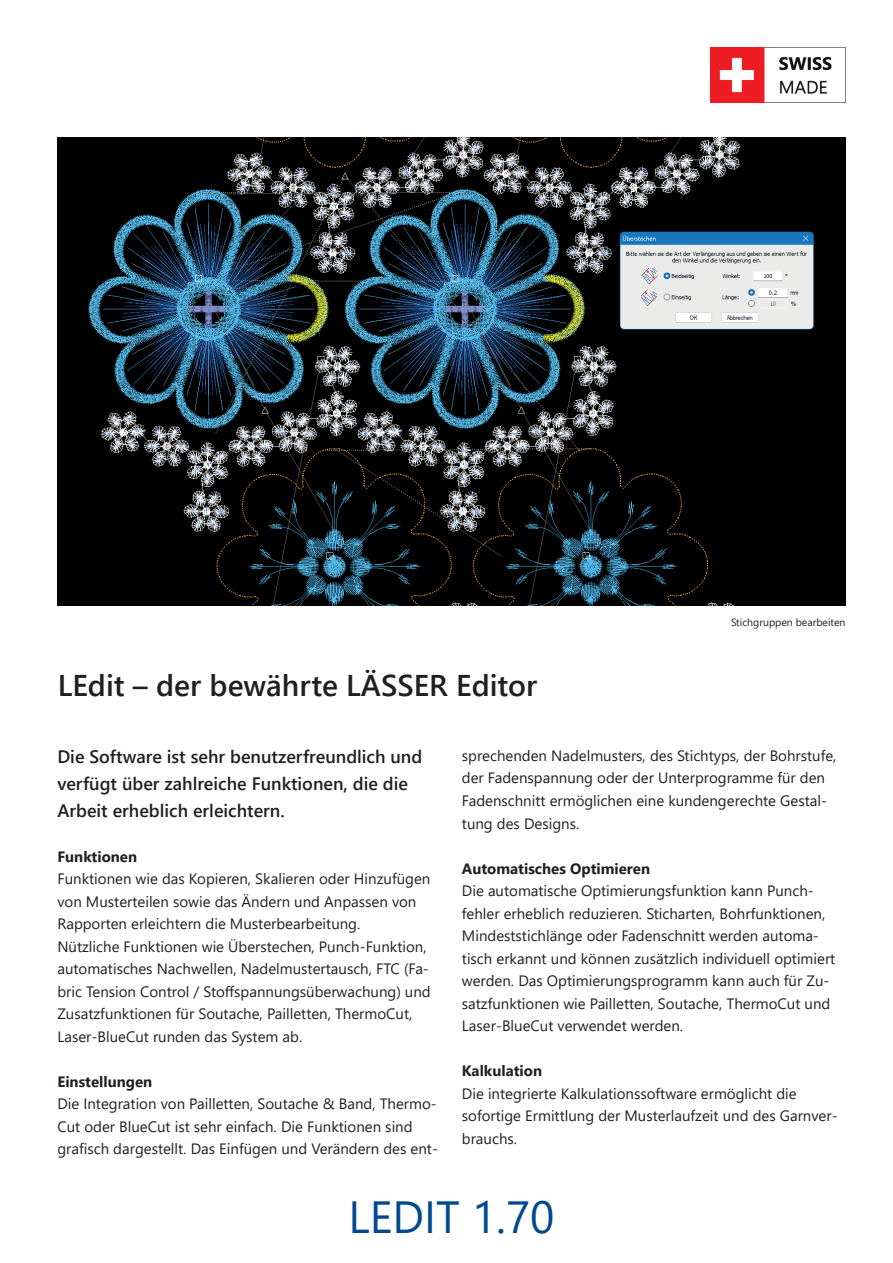
<style>
.page{position:relative;width:893px;height:1263px;background:#fff}
.page>*{position:absolute;margin:0;border:0;box-sizing:border-box;transform-origin:0 0}
.t1{font:45px "Segoe UI";color:#01498e}
.t2{font:600 30px "Segoe UI";color:#231f20}
.t3{font:600 18px/27px "Segoe UI";color:#231f20}
.t4{font:15px/22.5px "Segoe UI";color:#231f20}
.t5{font:700 15px "Segoe UI";color:#231f20}
.t6{font:10.5px "Segoe UI";color:#231f20}
</style>
<div class="page">
<img style="left:710px;top:48px;width:122px;height:54px">
<img style="left:58px;top:137px;width:787px;height:469px">
<h2 class="t2" style="left:58px;top:657px;width:481px">LEdit – der bewährte LÄSSER Editor</h2>
<p class="t6" style="left:731px;top:613px;width:116px">Stichgruppen bearbeiten</p>
<p class="t3" style="left:57px;top:741px;width:366px">Die Software ist sehr benutzerfreundlich und verfügt über zahlreiche Funktionen, die die<br>Arbeit erheblich erleichtern.</p>
<p class="t5" style="left:57px;top:842px;width:81px">Funktionen</p>
<p class="t4" style="left:57px;top:866px;width:375px">Funktionen wie das Kopieren, Skalieren oder Hinzufügen von Musterteilen sowie das Ändern und Anpassen von Rapporten erleichtern die Musterbearbeitung.<br>Nützliche Funktionen wie Überstechen, Punch-Funktion, automatisches Nachwellen, Nadelmustertausch, FTC (Fa&shy;bric Tension Control / Stoffspannungsüberwachung) und Zusatzfunktionen für Soutache, Pailletten, ThermoCut, Laser-BlueCut runden das System ab.</p>
<p class="t5" style="left:57px;top:1067px;width:96px">Einstellungen</p>
<p class="t4" style="left:57px;top:1091px;width:382px">Die Integration von Pailletten, Soutache &amp; Band, Thermo-<br>Cut oder BlueCut ist sehr einfach. Die Funktionen sind grafisch dargestellt. Das Einfügen und Verändern des ent-</p>
<p class="t4" style="left:462px;top:743px;width:376px">sprechenden Nadelmusters, des Stichtyps, der Bohrstufe, der Fadenspannung oder der Unterprogramme für den Fadenschnitt ermöglichen eine kundengerechte Gestal&shy;tung des Designs.</p>
<p class="t5" style="left:462px;top:854px;width:190px">Automatisches Optimieren</p>
<p class="t4" style="left:462px;top:878px;width:375px">Die automatische Optimierungsfunktion kann Punch&shy;fehler erheblich reduzieren. Sticharten, Bohrfunktionen, Mindeststichlänge oder Fadenschnitt werden automa&shy;tisch erkannt und können zusätzlich individuell optimiert werden. Das Optimierungsprogramm kann auch für Zu&shy;satzfunktionen wie Pailletten, Soutache, ThermoCut und Laser-BlueCut verwendet werden.</p>
<p class="t5" style="left:462px;top:1056px;width:82px">Kalkulation</p>
<p class="t4" style="left:462px;top:1080px;width:377px">Die integrierte Kalkulationssoftware ermöglicht die sofortige Ermittlung der Musterlaufzeit und des Garnver&shy;brauchs.</p>
<h1 class="t1" style="left:349px;top:1174px;width:207px">LEDIT 1.70</h1>
</div>
